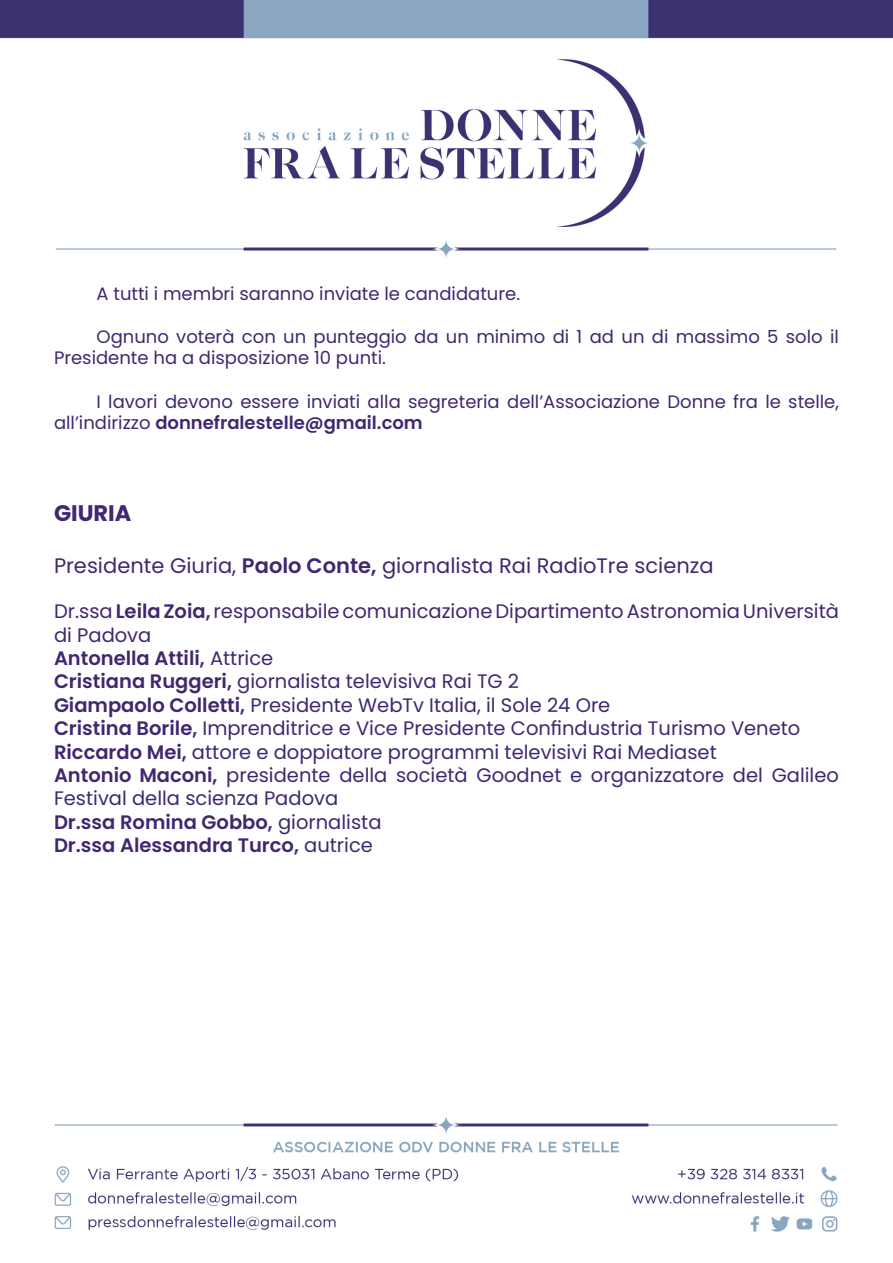
<style>
.page{position:relative;width:893px;height:1263px;background:#fff}
.page>*{position:absolute;margin:0;border:0;box-sizing:border-box;transform-origin:0 0}
.t1{font:700 22.5px "Poppins";color:#412770}
.t2{font:21px "Poppins";color:#412770}
.t3{font:19.5px/23.4px "Poppins";color:#412770}
.t4{font:18px/21.6px "Poppins";color:#412770}
.s1{font-weight:600}
</style>
<div class="page">
<img style="left:0;top:0;width:893px;height:1232px">
<p class="t4" style="left:97px;top:283px;width:425px">A tutti i membri saranno inviate le candidature.</p>
<p class="t4" style="left:54px;top:326px;width:786px;text-indent:43px">Ognuno voterà con un punteggio da un minimo di 1 ad un di massimo 5 solo il<br>Presidente ha a disposizione 10 punti.</p>
<p class="t4" style="left:54px;top:391px;width:786px;text-indent:43px">I lavori devono essere inviati alla segreteria dell’Associazione Donne fra le stelle, all’indirizzo <span class="s1">donnefralestelle@gmail.com</span></p>
<p class="t1" style="left:54px;top:500px;width:79px">GIURIA</p>
<p class="t2" style="left:54px;top:554px;width:661px">Presidente Giuria, <span class="s1">Paolo Conte,</span> giornalista Rai RadioTre scienza</p>
<p class="t3" style="left:54px;top:600px;width:786px">Dr.ssa <span class="s1">Leila Zoia,</span> responsabile comunicazione Dipartimento Astronomia Università di Padova<br><span class="s1">Antonella Attili,</span> Attrice<br><span class="s1">Cristiana Ruggeri,</span> giornalista televisiva Rai TG 2<br><span class="s1">Giampaolo Colletti,</span> Presidente WebTv Italia, il Sole 24 Ore<br><span class="s1">Cristina Borile,</span> Imprenditrice e Vice Presidente Confindustria Turismo Veneto <span class="s1">Riccardo Mei,</span> attore e doppiatore programmi televisivi Rai Mediaset<br><span class="s1">Antonio Maconi,</span> presidente della società Goodnet e organizzatore del Galileo Festival della scienza Padova<br><span class="s1">Dr.ssa Romina Gobbo,</span> giornalista<br><span class="s1">Dr.ssa Alessandra Turco,</span> autrice</p>
</div>
